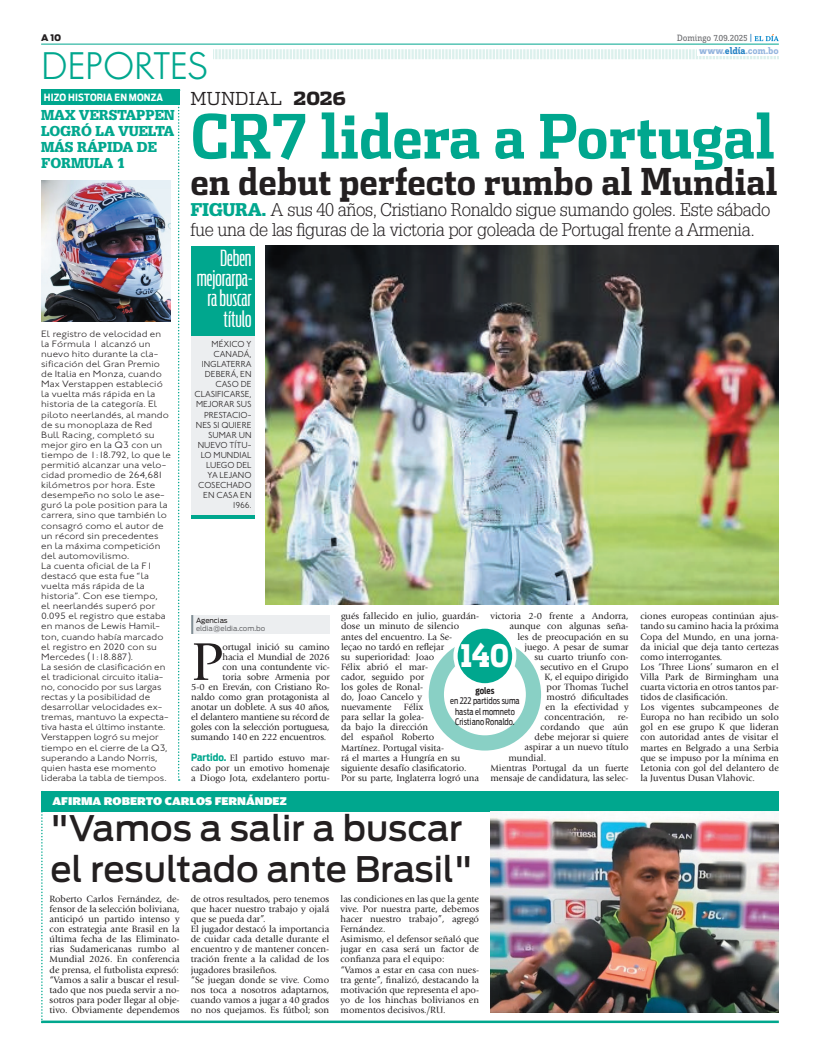
<style>
.page{position:relative;width:820px;height:1056px;background:#fff}
.page>*{position:absolute;margin:0;border:0;box-sizing:border-box;transform-origin:0 0}
.t1{font:700 61px "Dispatch Cond";color:#00a78e}
.t2{font:55.4px "Giovanni";color:#231f20}
.t3{font:700 37px "Dispatch Cond";color:#231f20}
.t4{font:500 35px/40.4px "Antenna";color:#231f20}
.t5{font:35px "Cg Futura Maxi Lt";color:#00a78e}
.t6{font:900 31px "Dispatch";color:#fff;scale:.8 1}
.t7{font:300 22px/20.2px "Antenna Comp";color:#fff;text-align:right;scale:1.2 1}
.t8{font:300 18px/20.2px "Glypha";letter-spacing:-.02em;color:#231f20}
.t9{font:300 18px "Dispatch";color:#231f20}
.t10{font:900 14px/16px "Glypha";letter-spacing:-.01em;color:#00a78e}
.t11{font:900 12px "Amplitude Wide";color:#fff}
.t12{font:700 10px "Antenna Cond";letter-spacing:.015em;color:#fff}
.t13{font:700 10px "Zine Slab Dis";color:#95b5de}
.t14{font:9.5px/10.1px "Giovanni";color:#231f20}
.t15{font:300 9.5px/10.1px "Johnston ITC";letter-spacing:.01em;color:#231f20;scale:1.1 1}
.t16{font:9.5px "Zine Slab Dis";letter-spacing:-.01em;color:#6c6d70}
.t17{font:300 9px/10.1px "Johnston ITC";color:#231f20;text-align:right}
.t18{font:9px/10.5px "Antenna Cond";color:#231f20;text-align:center;scale:.9 1}
.t19{font:700 9px "Antenna Cond";letter-spacing:-.005em;color:#231f20;scale:.9 1}
.t20{font:900 9px "Antenna";color:#231f20}
.t21{font:7px "Antenna";color:#6c6d70}
.t22{font:7px "Antenna";color:#231f20}
.s1{color:#2783c5}
.s2{font-weight:900}
.s3{font-weight:900;color:#00a78e}
.s4{font-family:"Antenna Cond";font-weight:700;font-size:10px;color:#00a78e}
</style>
<div class="page">
<div style="left:41px;top:791px;width:737px;height:20px;background:#00a78e"></div>
<img style="left:490px;top:811px;width:288px;height:201px">
<hr style="left:41px;top:1020px;width:737px;height:3px;background:#00a78e">
<svg style="left:41px;top:811px;width:2px;height:211px"></svg>
<div style="left:191px;top:615px;width:138px;height:19px;background:#eceef0"></div>
<svg style="left:191px;top:615px;width:2px;height:19px"></svg>
<div style="left:428px;top:638px;width:113px;height:113px;background:#89d0c5;border-radius:50%"></div>
<div style="left:444px;top:653px;width:81px;height:82px;background:#fff;border-radius:50%"></div>
<div style="left:455px;top:627px;width:59px;height:58px;background:#00a78e;border-radius:50%"></div>
<div style="left:453px;top:624px;width:63px;height:63px;border:4px solid #fff;border-radius:50%"></div>
<img style="left:266px;top:246px;width:512px;height:358px">
<div style="left:191px;top:317px;width:63px;height:200px;background:#eceef0"></div>
<div style="left:191px;top:246px;width:63px;height:89px;background:#00a78e"></div>
<hr style="left:191px;top:515px;width:63px;height:3px;background:#00a78e">
<svg style="left:213px;top:49px;width:565px;height:10px"></svg>
<hr style="left:41px;top:44px;width:737px;height:1px;background:#00a78e">
<div style="left:696px;top:46px;width:82px;height:9px;background:#fff"></div>
<svg style="left:754px;top:34px;width:24px;height:7px"></svg>
<div style="left:41px;top:89px;width:138px;height:16px;background:#00a78e"></div>
<img style="left:41px;top:180px;width:129px;height:142px">
<svg style="left:178px;top:105px;width:1px;height:676px"></svg>
<p class="t20" style="left:41px;top:33px;width:22px">A 10</p>
<h3 class="t5" style="left:41px;top:45px;width:168px">DEPORTES</h3>
<p class="t16" style="left:676px;top:34px;width:77px">Domingo 7.09.2025 <span class="s1">|</span></p>
<p class="t13" style="left:699px;top:45px;width:81px">www.<span class="s1">eldía</span>.com.bo</p>
<p class="t12" style="left:44px;top:91px;width:121px">HIZO HISTORIA EN MONZA</p>
<h3 class="t10" style="left:41px;top:107px;width:135px">MAX VERSTAPPEN<br>LOGRÓ LA VUELTA<br>MÁS RÁPIDA DE<br>FORMULA 1</h3>
<p class="t15" style="left:41px;top:329px;width:120px">El registro de velocidad en la Fórmula 1 alcanzó un nuevo hito durante la cla&shy;sificación del Gran Premio de Italia en Monza, cuando<br>Max Verstappen estableció la vuelta más rápida en la historia de la categoría. El piloto neerlandés, al mando de su monoplaza de Red<br>Bull Racing, completó su mejor giro en la Q3 con un tiempo de 1:18.792, lo que le permitió alcanzar una velo&shy;cidad promedio de 264,681 kilómetros por hora. Este desempeño no solo le ase&shy;guró la pole position para la carrera, sino que también lo consagró como el autor de un récord sin precedentes en la máxima competición del automovilismo.<br>La cuenta oficial de la F1 destacó que esta fue “la vuelta más rápida de la historia”. Con ese tiempo,<br>el neerlandés superó por<br>0.095 el registro que estaba en manos de Lewis Hamil&shy;ton, cuando había marcado el registro en 2020 con su<br>Mercedes (1:18.887).<br>La sesión de clasificación en el tradicional circuito italia&shy;no, conocido por sus largas rectas y la posibilidad de desarrollar velocidades ex&shy;tremas, mantuvo la expecta&shy;tiva hasta el último instante.<br>Verstappen logró su mejor tiempo en el cierre de la Q3, superando a Lando Norris, quien hasta ese momento lideraba la tabla de tiempos.</p>
<h3 class="t9" style="left:190px;top:86px;width:157px">MUNDIAL <span class="s2">2026</span></h3>
<h1 class="t1" style="left:191px;top:98px;width:585px">CR7 lidera a Portugal</h1>
<h3 class="t8" style="left:190px;top:199px;width:581px"><span class="s3">FIGURA.</span> A sus 40 años, Cristiano Ronaldo sigue sumando goles. Este sábado fue una de las figuras de la victoria por goleada de Portugal frente a Armenia.</h3>
<h3 class="t3" style="left:190px;top:159px;width:588px">en debut perfecto rumbo al Mundial</h3>
<h3 class="t7" style="left:197px;top:248px;width:48px">Deben mejorarpa&shy;ra buscar título</h3>
<p class="t17" style="left:194px;top:339px;width:58px">México y<br>Canadá,<br>I nglaterra deberá, en caso de clasificarse, m ejorar sus prestacio&shy;nes si quiere sumar un nuevo títu&shy;lo mundial luego del ya lejano cosechado en casa en<br>1966.</p>
<p class="t22" style="left:196px;top:616px;width:33px">Agencias</p>
<p class="t21" style="left:196px;top:624px;width:71px">eldia@eldia.com.bo</p>
<h2 class="t2" style="left:191px;top:631px;width:33px">P</h2>
<p class="t14" style="left:222px;top:642px;width:109px">ortugal inició su camino</p>
<p class="t14" style="left:222px;top:652px;width:109px">hacia el Mundial de 2026</p>
<p class="t14" style="left:222px;top:662px;width:109px">con una contundente vic-</p>
<p class="t14" style="left:222px;top:672px;width:109px">toria sobre Armenia por</p>
<p class="t14" style="left:191px;top:682px;width:140px">5-0 en Ereván, con Cristiano Ro-</p>
<p class="t14" style="left:191px;top:692px;width:140px">naldo como gran protagonista al</p>
<p class="t14" style="left:191px;top:702px;width:140px">anotar un doblete. A sus 40 años,</p>
<p class="t14" style="left:191px;top:712px;width:140px">el delantero mantiene su récord de</p>
<p class="t14" style="left:191px;top:722px;width:140px">goles con la selección portuguesa,</p>
<p class="t14" style="left:191px;top:732px;width:136px">sumando 140 en 222 encuentros.</p>
<p class="t14" style="left:191px;top:753px;width:140px;text-align:justify"><span class="s4">Partido.</span> El partido estuvo mar&shy;cado por un emotivo homenaje a Diogo Jota, exdelantero portu-</p>
<p class="t14" style="left:490px;top:611px;width:139px">victoria 2-0 frente a Andorra,</p>
<p class="t14" style="left:509px;top:621px;width:121px">aunque con algunas seña-</p>
<p class="t14" style="left:517px;top:631px;width:112px">les de preocupación en su</p>
<p class="t14" style="left:524px;top:641px;width:106px">juego. A pesar de sumar</p>
<p class="t14" style="left:534px;top:652px;width:96px">su cuarto triunfo con-</p>
<p class="t14" style="left:540px;top:662px;width:90px">secutivo en el Grupo</p>
<p class="t14" style="left:544px;top:672px;width:85px">K, el equipo dirigido</p>
<p class="t14" style="left:546px;top:682px;width:84px">por Thomas Tuchel</p>
<p class="t14" style="left:546px;top:692px;width:84px">mostró dificultades</p>
<p class="t14" style="left:545px;top:702px;width:85px">en la efectividad y</p>
<p class="t14" style="left:544px;top:712px;width:62px">concentración,</p>
<p class="t14" style="left:617px;top:712px;width:12px">re-</p>
<p class="t14" style="left:540px;top:722px;width:89px">cordando que aún</p>
<p class="t14" style="left:534px;top:732px;width:96px">debe mejorar si quiere</p>
<p class="t14" style="left:524px;top:742px;width:105px">aspirar a un nuevo título</p>
<p class="t14" style="left:508px;top:752px;width:39px">mundial.</p>
<p class="t14" style="left:490px;top:763px;width:140px">Mientras Portugal da un fuerte</p>
<p class="t14" style="left:490px;top:773px;width:139px">mensaje de candidatura, las selec-</p>
<p class="t14" style="left:341px;top:611px;width:140px">gués fallecido en julio, guardán&shy;dose un minuto de silencio antes del encuentro. La Se-<br>leçao no tardó en reflejar<br>su superioridad: Joao<br>Félix abrió el mar-<br>cador, seguido por<br>los goles de Ronal-<br>do, Joao Cancelo y<br>nuevamente</p>
<h3 class="t6" style="left:460px;top:633px;width:62px">140</h3>
<p class="t19" style="left:475px;top:685px;width:22px">goles</p>
<p class="t18" style="left:450px;top:696px;width:79px">en 222 partidos suma hasta el momneto<br>Cristiano Ronaldo.</p>
<p class="t14" style="left:341px;top:702px;width:139px;text-indent:63px">Félix<br>para sellar la golea-<br>da bajo la dirección<br>del español Roberto<br>Martínez. Portugal visita-<br>rá el martes a Hungría en su siguiente desafío clasificatorio.<br>Por su parte, Inglaterra logró una</p>
<p class="t14" style="left:640px;top:611px;width:140px">ciones europeas continúan ajus&shy;tando su camino hacia la próxima<br>Copa del Mundo, en una jorna&shy;da inicial que deja tanto certezas como interrogantes.<br>Los ‘Three Lions’ sumaron en el<br>Villa Park de Birmingham una cuarta victoria en otros tantos par&shy;tidos de clasificación.<br>Los vigentes subcampeones de<br>Europa no han recibido un solo gol en ese grupo K que lideran con autoridad antes de visitar el martes en Belgrado a una Serbia que se impuso por la mínima en<br>Letonia con gol del delantero de la Juventus Dusan Vlahovic.</p>
<p class="t11" style="left:52px;top:794px;width:235px">AFIRMA ROBERTO CARLOS FERNÁNDEZ</p>
<h3 class="t4" style="left:50px;top:809px;width:423px">"Vamos a salir a buscar el resultado ante Brasil"</h3>
<p class="t14" style="left:50px;top:894px;width:131px;text-align:justify">Roberto Carlos Fernández, de&shy;fensor de la selección boliviana, anticipó un partido intenso y con estrategia ante Brasil en la última fecha de las Eliminato&shy;rias Sudamericanas rumbo al Mundial 2026. En conferencia de prensa, el futbolista expresó: “Vamos a salir a buscar el resul&shy;tado que nos pueda servir a no&shy;sotros para poder llegar al obje&shy;tivo. Obviamente dependemos</p>
<p class="t14" style="left:191px;top:894px;width:140px">de otros resultados, pero tenemos que hacer nuestro trabajo y ojalá que se pueda dar”.<br>El jugador destacó la importancia de cuidar cada detalle durante el encuentro y de mantener concen&shy;tración frente a la calidad de los jugadores brasileños.<br>“Se juegan donde se vive. Como nos toca a nosotros adaptarnos, cuando vamos a jugar a 40 grados no nos quejamos. Es fútbol; son</p>
<p class="t14" style="left:340px;top:894px;width:140px">las condiciones en las que la gente vive. Por nuestra parte, debemos hacer nuestro trabajo”, agregó<br>Fernández.<br>Asimismo, el defensor señaló que jugar en casa será un factor de confianza para el equipo:<br>“Vamos a estar en casa con nues&shy;tra gente”, finalizó, destacando la motivación que representa el apo&shy;yo de los hinchas bolivianos en momentos decisivos./RU.</p>
</div>
